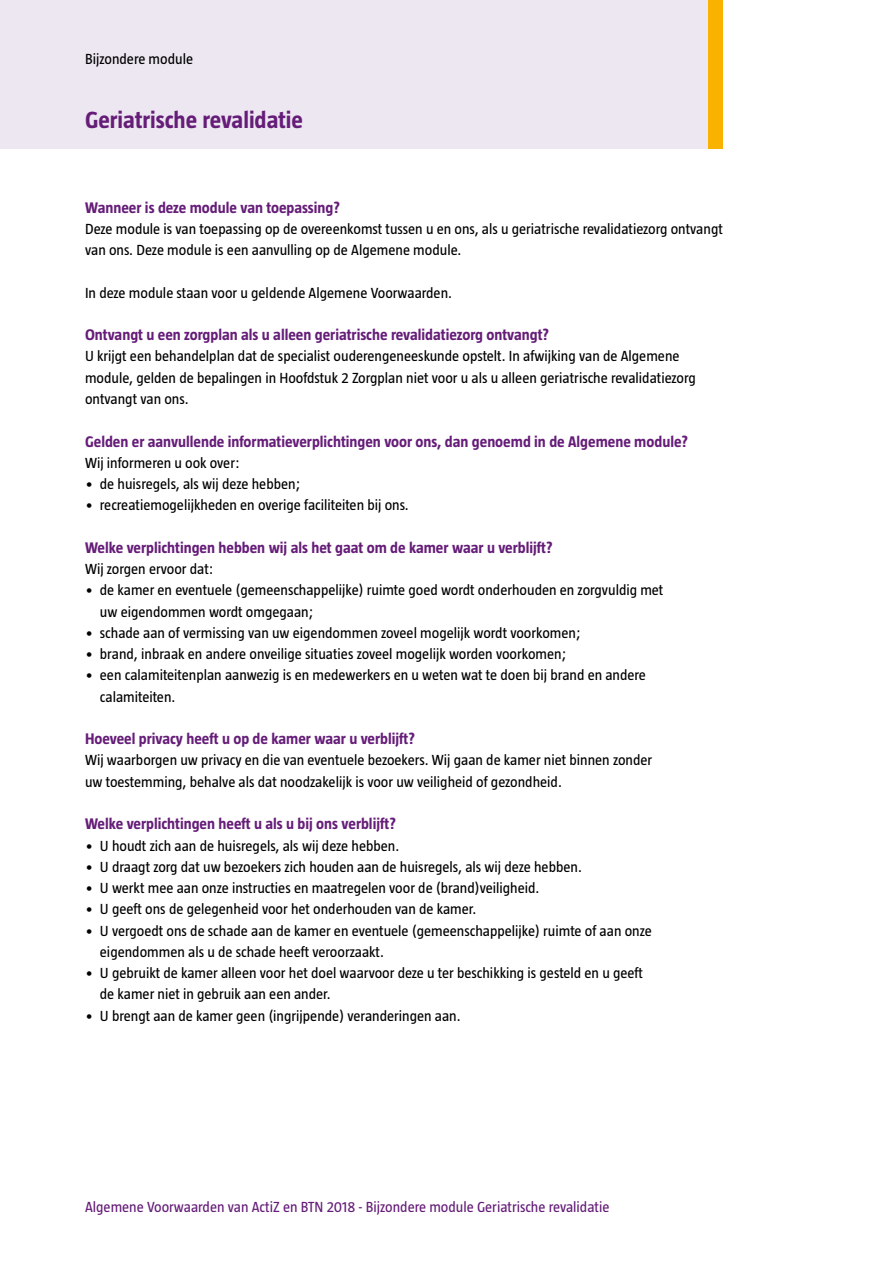
<style>
.page{position:relative;width:893px;height:1263px;background:#fff}
.page>*{position:absolute;margin:0;border:0;box-sizing:border-box;transform-origin:0 0}
.t1{font:700 24px "Taz";color:#651d78}
.t2{font:700 15.75px "Taz";color:#651d78}
.t3{font:15px/21.3px "Taz";color:#000}
.t4{font:15px "Taz";color:#651d78}
</style>
<div class="page">
<div style="left:0;top:0;width:723px;height:149px;background:#ede7f1"></div>
<div style="left:708px;top:0;width:15px;height:149px;background:#f9b200"></div>
<p class="t3" style="left:85px;top:48px;width:110px">Bijzondere module</p>
<h1 class="t1" style="left:85px;top:106px;width:219px">Geriatrische revalidatie</h1>
<h1 class="t1" style="left:85px;top:106px;width:37px">Xxx</h1>
<p class="t2" style="left:85px;top:198px;width:257px">Wanneer is deze module van toepassing?</p>
<p class="t3" style="left:85px;top:218px;width:639px">Deze module is van toepassing op de overeenkomst tussen u en ons, als u geriatrische revalidatiezorg ontvangt van ons. Deze module is een aanvulling op de Algemene module.</p>
<p class="t3" style="left:85px;top:282px;width:369px">In deze module staan voor u geldende Algemene Voorwaarden.</p>
<p class="t2" style="left:85px;top:326px;width:466px">Ontvangt u een zorgplan als u alleen geriatrische revalidatiezorg ontvangt?</p>
<p class="t3" style="left:85px;top:346px;width:612px">U krijgt een behandelplan dat de specialist ouderengeneeskunde opstelt. In afwijking van de Algemene module, gelden de bepalingen in Hoofdstuk 2 Zorgplan niet voor u als u alleen geriatrische revalidatiezorg ontvangt van ons.</p>
<p class="t2" style="left:85px;top:432px;width:605px">Gelden er aanvullende informatieverplichtingen voor ons, dan genoemd in de Algemene module?</p>
<p class="t3" style="left:85px;top:452px;width:156px">Wij informeren u ook over:</p>
<p class="t3" style="left:85px;top:473px;width:217px">• de huisregels, als wij deze hebben;</p>
<p class="t3" style="left:85px;top:494px;width:325px">• recreatiemogelijkheden en overige faciliteiten bij ons.</p>
<p class="t2" style="left:85px;top:539px;width:469px">Welke verplichtingen hebben wij als het gaat om de kamer waar u verblijft?</p>
<p class="t3" style="left:85px;top:558px;width:130px">Wij zorgen ervoor dat:</p>
<p class="t3" style="left:100px;top:579px;width:565px;text-indent:-15px">• de kamer en eventuele (gemeenschappelijke) ruimte goed wordt onderhouden en zorgvuldig met uw eigendommen wordt omgegaan;</p>
<p class="t3" style="left:85px;top:622px;width:497px">• schade aan of vermissing van uw eigendommen zoveel mogelijk wordt voorkomen;</p>
<p class="t3" style="left:85px;top:643px;width:483px">• brand, inbraak en andere onveilige situaties zoveel mogelijk worden voorkomen;</p>
<p class="t3" style="left:100px;top:664px;width:548px;text-indent:-15px">• een calamiteitenplan aanwezig is en medewerkers en u weten wat te doen bij brand en andere calamiteiten.</p>
<p class="t2" style="left:85px;top:730px;width:332px">Hoeveel privacy heeft u op de kamer waar u verblijft?</p>
<p class="t3" style="left:85px;top:749px;width:569px">Wij waarborgen uw privacy en die van eventuele bezoekers. Wij gaan de kamer niet binnen zonder uw toestemming, behalve als dat noodzakelijk is voor uw veiligheid of gezondheid.</p>
<p class="t2" style="left:85px;top:815px;width:312px">Welke verplichtingen heeft u als u bij ons verblijft?</p>
<p class="t3" style="left:85px;top:834px;width:316px">• U houdt zich aan de huisregels, als wij deze hebben.</p>
<p class="t3" style="left:85px;top:856px;width:498px">• U draagt zorg dat uw bezoekers zich houden aan de huisregels, als wij deze hebben.</p>
<p class="t3" style="left:85px;top:877px;width:456px">• U werkt mee aan onze instructies en maatregelen voor de (brand)veiligheid.</p>
<p class="t3" style="left:85px;top:898px;width:393px">• U geeft ons de gelegenheid voor het onderhouden van de kamer.</p>
<p class="t3" style="left:100px;top:920px;width:553px;text-indent:-15px">• U vergoedt ons de schade aan de kamer en eventuele (gemeenschappelijke) ruimte of aan onze eigendommen als u de schade heeft veroorzaakt.</p>
<p class="t3" style="left:100px;top:962px;width:545px;text-indent:-15px">• U gebruikt de kamer alleen voor het doel waarvoor deze u ter beschikking is gesteld en u geeft de kamer niet in gebruik aan een ander.</p>
<p class="t3" style="left:85px;top:1005px;width:377px">• U brengt aan de kamer geen (ingrijpende) veranderingen aan.</p>
<p class="t4" style="left:85px;top:1198px;width:526px">Algemene Voorwaarden van ActiZ en BTN 2018 - Bijzondere module Geriatrische revalidatie</p>
</div>
